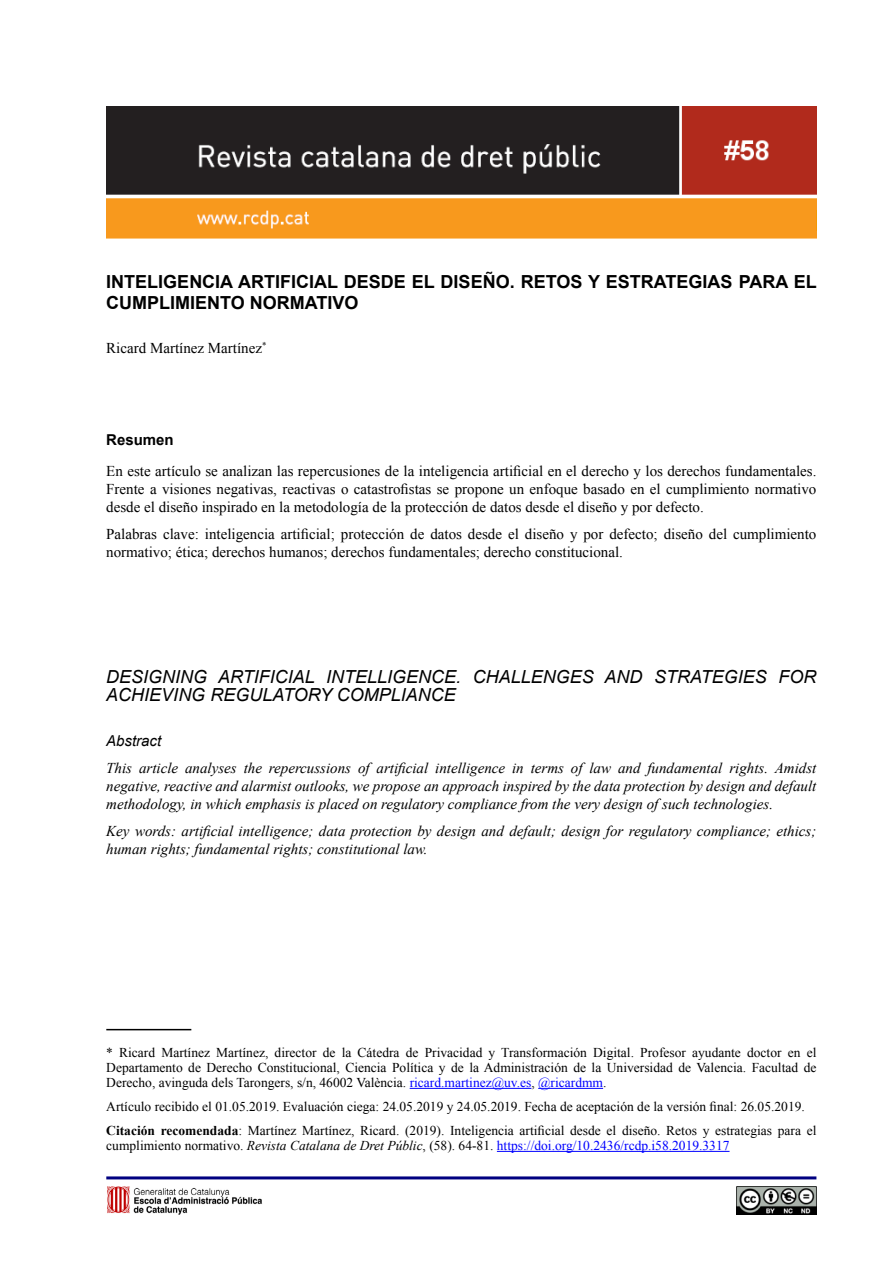
<style>
.page{position:relative;width:893px;height:1263px;background:#fff}
.page>*{position:absolute;margin:0;border:0;box-sizing:border-box;transform-origin:0 0}
.t1{font:italic 18px/18px "Arial";color:#000}
.t2{font:700 18px/21px "Arial";color:#000}
.t3{font:15px/18px "Times New Roman";color:#000;text-align:justify}
.t4{font:italic 15px/18px "Times New Roman";color:#000;text-align:justify}
.t5{font:italic 15px "Arial";color:#000}
.t6{font:700 15px "Arial";color:#000}
.t7{font:13.5px/15px "Times New Roman";color:#000;text-align:justify}
.t8{font:13.5px "Times New Roman";color:#00f}
.s1{color:#00f}
.s2{font-weight:700}
.s3{color:#000}
.s4{font-style:italic;color:#000}
</style>
<div class="page">
<hr style="left:106px;top:1176px;width:710px;height:3px;background:#000080">
<img style="left:737px;top:1187px;width:79px;height:27px">
<img style="left:107px;top:1187px;width:155px;height:28px">
<img style="left:106px;top:106px;width:710px;height:133px">
<hr style="left:106px;top:1029px;width:85px;height:1px;background:#000">
<hr style="left:410px;top:1088px;width:121px;height:1px;background:#00f">
<hr style="left:538px;top:1088px;width:65px;height:1px;background:#00f">
<hr style="left:497px;top:1151px;width:232px;height:1px;background:#00f">
<h1 class="t2" style="left:106px;top:272px;width:712px">INTELIGENCIA ARTIFICIAL DESDE EL DISEÑO. RETOS Y ESTRATEGIAS PARA EL<br>CUMPLIMIENTO NORMATIVO</h1>
<p class="t3" style="left:106px;top:338px;width:162px">Ricard Martínez Martínez<sup>*</sup></p>
<p class="t6" style="left:106px;top:429px;width:69px">Resumen</p>
<p class="t3" style="left:106px;top:462px;width:712px">En este artículo se analizan las repercusiones de la inteligencia artificial en el derecho y los derechos fundamentales.<br>Frente a visiones negativas, reactivas o catastrofistas se propone un enfoque basado en el cumplimiento normativo desde el diseño inspirado en la metodología de la protección de datos desde el diseño y por defecto.</p>
<p class="t3" style="left:106px;top:525px;width:712px">Palabras clave: inteligencia artificial; protección de datos desde el diseño y por defecto; diseño del cumplimiento normativo; ética; derechos humanos; derechos fundamentales; derecho constitucional.</p>
<h1 class="t1" style="left:106px;top:667px;width:712px">DESIGNING ARTIFICIAL INTELLIGENCE. CHALLENGES AND STRATEGIES FOR<br>ACHIEVING REGULATORY COMPLIANCE</h1>
<p class="t5" style="left:106px;top:731px;width:57px">Abstract</p>
<p class="t4" style="left:106px;top:758px;width:712px">This article analyses the repercussions of artificial intelligence in terms of law and fundamental rights. Amidst negative, reactive and alarmist outlooks, we propose an approach inspired by the data protection by design and default methodology, in which emphasis is placed on regulatory compliance from the very design of such technologies.</p>
<p class="t4" style="left:106px;top:821px;width:712px">Key words: artificial intelligence; data protection by design and default; design for regulatory compliance; ethics; human rights; fundamental rights; constitutional law.</p>
<p class="t7" style="left:106px;top:1045px;width:712px">* Ricard Martínez Martínez, director de la Cátedra de Privacidad y Transformación Digital. Profesor ayudante doctor en el Departamento de Derecho Constitucional, Ciencia Política y de la Administración de la Universidad de Valencia. Facultad de Derecho, avinguda dels Tarongers, s/n, 46002 València. <span class="s1">ricard.martinez@uv.es</span>, <span class="s1">@ricardmm</span>.</p>
<p class="t7" style="left:106px;top:1094px;width:712px;line-height:24px">Artículo recibido el 01.05.2019. Evaluación ciega: 24.05.2019 y 24.05.2019. Fecha de aceptación de la versión final: 26.05.2019.<br><span class="s2">Citación recomendada</span>: Martínez Martínez, Ricard. (2019). Inteligencia artificial desde el diseño. Retos y estrategias para el</p>
<p class="t8" style="left:106px;top:1136px;width:625px"><span class="s3">cumplimiento normativo.</span> <span class="s4">Revista Catalana de Dret Públic</span><span class="s3">, (58). 64-81.</span> https://doi.org/10.2436/rcdp.i58.2019.3317</p>
</div>
